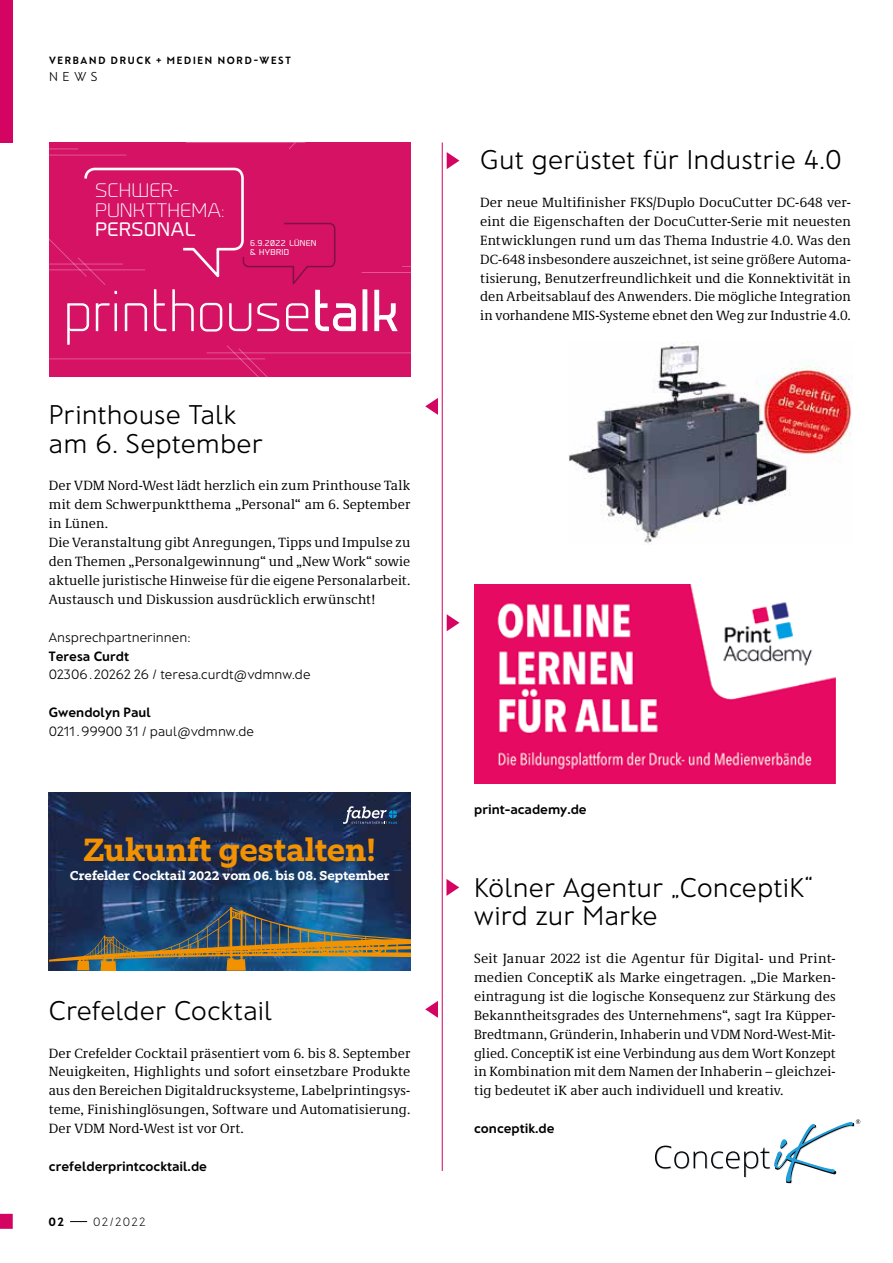
<style>
.page{position:relative;width:893px;height:1263px;background:#fff}
.page>*{position:absolute;margin:0;border:0;box-sizing:border-box;transform-origin:0 0}
.t1{font:700 32.4px "Equip Slab";letter-spacing:-.005em;color:#f39200}
.t2{font:300 27px/28.5px "Franz Sans";letter-spacing:.005em;color:#000}
.t3{font:300 18.15px/19.5px "Prime";letter-spacing:.04em;color:#fff}
.t4{font:18.15px "Prime";letter-spacing:.04em;color:#fff}
.t5{font:13.8px/18.9px "Demos Next Pro";letter-spacing:.01em;color:#000;text-align:justify}
.t6{font:300 13.5px "Franz Sans";color:#000}
.t7{font:700 13.5px "Franz Sans";color:#000}
.t8{font:700 13.05px "Equip Slab";color:#fff}
.t9{font:300 12.9px "Franz Sans";color:#000}
.t10{font:200 12px "Franz Sans";letter-spacing:.135em;color:#000}
.t11{font:700 12px "Franz Sans";color:#000}
.t12{font:700 10.5px "Franz Sans";letter-spacing:.17em;color:#000}
.t13{font:7.8px/9.4px "Prime";letter-spacing:.04em;color:#fff}
</style>
<div class="page">
<img style="left:49px;top:793px;width:361px;height:114px">
<img style="left:49px;top:907px;width:361px;height:63px">
<svg style="left:343px;top:806px;width:54px;height:18px"></svg>
<hr style="left:442px;top:142px;width:1px;height:1029px;background:#d30462">
<svg style="left:425px;top:398px;width:13px;height:17px"></svg>
<svg style="left:425px;top:1001px;width:13px;height:17px"></svg>
<svg style="left:447px;top:152px;width:12px;height:17px"></svg>
<svg style="left:447px;top:614px;width:12px;height:17px"></svg>
<svg style="left:655px;top:1119px;width:205px;height:63px"></svg>
<img style="left:569px;top:343px;width:284px;height:200px">
<svg style="left:446px;top:879px;width:13px;height:17px"></svg>
<div style="left:49px;top:142px;width:361px;height:235px;background:#d51264"></div>
<svg style="left:49px;top:149px;width:29px;height:1px"></svg>
<hr style="left:49px;top:155px;width:77px;height:1px;background:#fff">
<hr style="left:186px;top:142px;width:119px;height:1px;background:#fff">
<svg style="left:289px;top:142px;width:17px;height:7px"></svg>
<svg style="left:49px;top:167px;width:361px;height:210px"></svg>
<img style="left:474px;top:585px;width:362px;height:199px">
<svg style="left:70px;top:1221px;width:17px;height:1px"></svg>
<div style="left:0;top:1214px;width:13px;height:15px;background:#d30462"></div>
<div style="left:0;top:0;width:13px;height:142px;background:#d30462"></div>
<p class="t12" style="left:49px;top:55px;width:243px">VERBAND DRUCK + MEDIEN NORD-WEST</p>
<p class="t9" style="left:49px;top:69px;width:50px">NEWS</p>
<h3 class="t3" style="left:95px;top:181px;width:131px">SCHWER-<br>PUNKTTHEMA:</h3>
<h3 class="t4" style="left:95px;top:219px;width:102px">PERSONAL</h3>
<p class="t13" style="left:250px;top:238px;width:68px">6.9.2022 LÜNEN &amp; HYBRID</p>
<h2 class="t2" style="left:49px;top:401px;width:215px">Printhouse Talk am 6. September</h2>
<p class="t5" style="left:49px;top:476px;width:363px;text-align:left">Der VDM Nord-West lädt herzlich ein zum Printhouse Talk mit dem Schwerpunktthema „Personal“ am 6. September in Lünen.<br>Die Veranstaltung gibt Anregungen, Tipps und Impulse zu den Themen „Personalgewinnung“ und „New Work“ sowie aktuelle juristische Hinweise für die eigene Personalarbeit.<br>Austausch und Diskussion ausdrücklich erwünscht!</p>
<p class="t6" style="left:49px;top:629px;width:144px">Ansprechpartnerinnen:</p>
<p class="t7" style="left:49px;top:648px;width:82px">Teresa Curdt</p>
<p class="t6" style="left:49px;top:667px;width:263px">02306 . 20262 26 / teresa.curdt@vdmnw.de</p>
<p class="t7" style="left:49px;top:705px;width:103px">Gwendolyn Paul</p>
<p class="t6" style="left:49px;top:724px;width:207px">0211 . 99900 31 / paul@vdmnw.de</p>
<h2 class="t2" style="left:480px;top:146px;width:363px">Gut gerüstet für Industrie 4.0</h2>
<p class="t5" style="left:480px;top:192px;width:372px">Der neue Multifinisher FKS/Duplo DocuCutter DC-648 ver&shy;eint die Eigenschaften der DocuCutter-Serie mit neuesten Entwicklungen rund um das Thema Industrie 4.0. Was den DC-648 insbesondere auszeichnet, ist seine größere Automa&shy;tisierung, Benutzerfreundlichkeit und die Konnektivität in den Arbeitsablauf des Anwenders. Die mögliche Integration in vorhandene MIS-Systeme ebnet den Weg zur Industrie 4.0.</p>
<p class="t7" style="left:474px;top:802px;width:114px">print-academy.de</p>
<h1 class="t1" style="left:84px;top:829px;width:294px">Zukunft gestalten!</h1>
<p class="t8" style="left:70px;top:867px;width:321px">Crefelder Cocktail 2022 vom 06. bis 08. September</p>
<h2 class="t2" style="left:474px;top:873px;width:341px">Kölner Agentur „ConceptiK“ wird zur Marke</h2>
<p class="t5" style="left:474px;top:948px;width:363px">Seit Januar 2022 ist die Agentur für Digital- und Print&shy;medien ConceptiK als Marke eingetragen. „Die Marken&shy;eintragung ist die logische Konsequenz zur Stärkung des Bekanntheitsgrades des Unternehmens“, sagt Ira Küpper-Bredtmann, Gründerin, Inhaberin und VDM Nord-West-Mit&shy;glied. ConceptiK ist eine Verbindung aus dem Wort Konzept in Kombination mit dem Namen der Inhaberin – gleichzei&shy;tig bedeutet iK aber auch individuell und kreativ.</p>
<p class="t7" style="left:474px;top:1121px;width:82px">conceptik.de</p>
<h2 class="t2" style="left:49px;top:996px;width:225px">Crefelder Cocktail</h2>
<p class="t5" style="left:49px;top:1043px;width:363px">Der Crefelder Cocktail präsentiert vom 6. bis 8. September Neuigkeiten, Highlights und sofort einsetzbare Produkte aus den Bereichen Digitaldrucksysteme, Labelprintingsys&shy;teme, Finishinglösungen, Software und Automatisierung.<br>Der VDM Nord-West ist vor Ort.</p>
<p class="t7" style="left:49px;top:1159px;width:160px">crefelderprintcocktail.de</p>
<p class="t11" style="left:49px;top:1215px;width:17px">02</p>
<p class="t10" style="left:93px;top:1215px;width:54px">02/2022</p>
</div>
